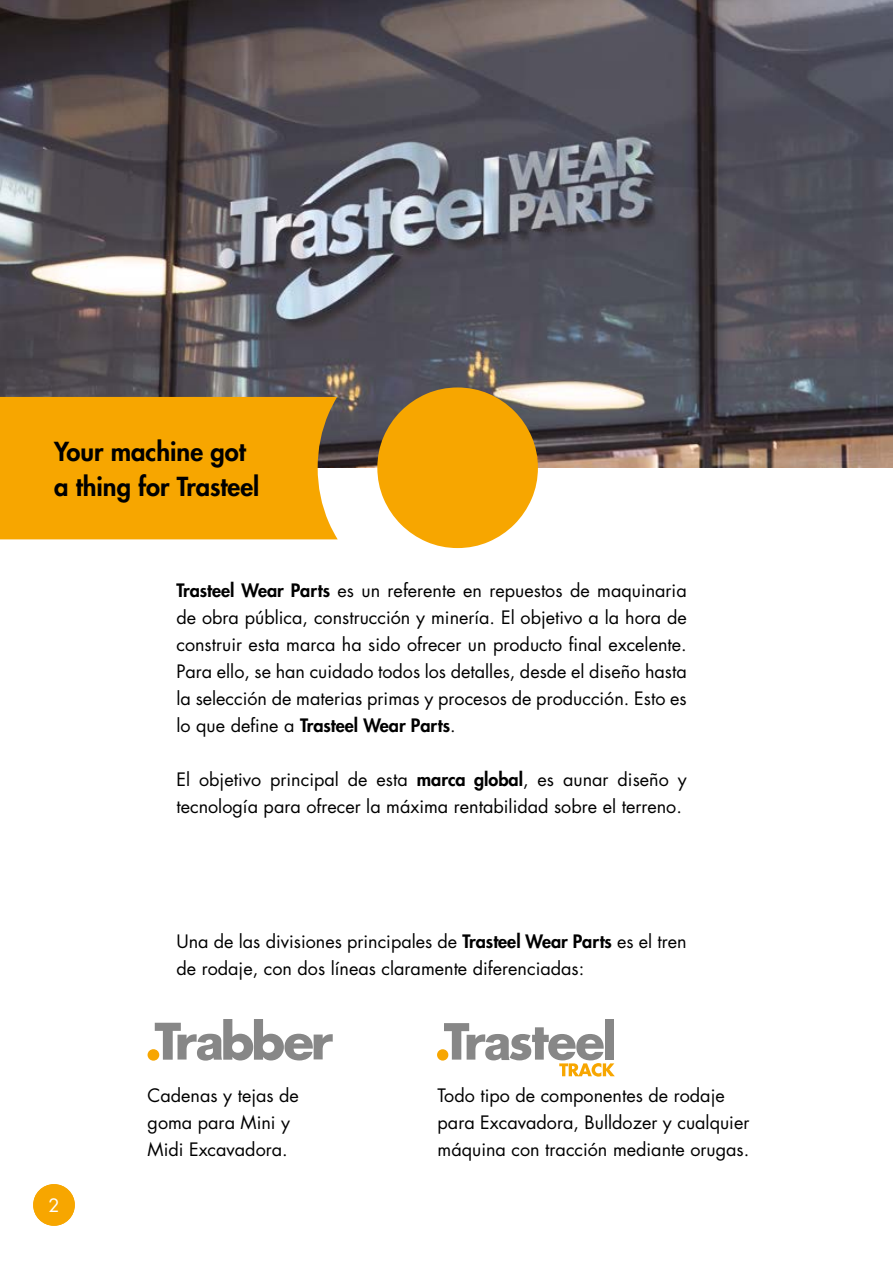
<style>
.page{position:relative;width:893px;height:1263px;background:#fff}
.page>*{position:absolute;margin:0;border:0;box-sizing:border-box;transform-origin:0 0}
.t1{font:800 25.5px/34.5px "Futura Std";color:#000}
.t2{font:18px/27px "Futura Std";color:#000}
.t3{font:18px "Futura Std";color:#fff}
.s1{font-weight:800}
</style>
<div class="page">
<div style="left:33px;top:1184px;width:42px;height:42px;background:#f7a600;border-radius:50%"></div>
<img style="left:0;top:0;width:893px;height:468px">
<svg style="left:377px;top:387px;width:161px;height:161px;background:#e9aa29"></svg>
<div style="left:0;top:397px;width:338px;height:142px;background:#f7a600"></div>
<div style="left:148px;top:1049px;width:11px;height:12px;background:#f7a600;border-radius:50%"></div>
<svg style="left:155px;top:1019px;width:178px;height:41px"></svg>
<div style="left:437px;top:1049px;width:11px;height:11px;background:#f7a600;border-radius:50%"></div>
<div style="left:605px;top:1019px;width:9px;height:40px;background:#878787"></div>
<svg style="left:444px;top:1023px;width:171px;height:53px"></svg>
<h1 class="t1" style="left:54px;top:434px;width:207px">Your machine got a thing for Trasteel</h1>
<p class="t2" style="left:176px;top:577px;width:512px;text-align:justify"><span class="s1">Trasteel Wear Parts</span> es un referente en repuestos de maquinaria de obra pública, construcción y minería. El objetivo a la hora de construir esta marca ha sido ofrecer un producto final excelente.<br>Para ello, se han cuidado todos los detalles, desde el diseño hasta la selección de materias primas y procesos de producción. Esto es lo que define a <span class="s1">Trasteel Wear Parts</span>.</p>
<p class="t2" style="left:176px;top:766px;width:512px">El objetivo principal de esta <span class="s1">marca global</span>, es aunar diseño y tecnología para ofrecer la máxima rentabilidad sobre el terreno.</p>
<p class="t2" style="left:176px;top:928px;width:512px">Una de las divisiones principales de <span class="s1">Trasteel Wear Parts</span> es el tren de rodaje, con dos líneas claramente diferenciadas:</p>
<p class="t3" style="left:48px;top:1194px;width:13px">2</p>
<p class="t2" style="left:148px;top:1082px;width:153px">Cadenas y tejas de goma para Mini y<br>Midi Excavadora.</p>
<p class="t2" style="left:438px;top:1082px;width:313px">Todo tipo de componentes de rodaje para Excavadora, Bulldozer y cualquier máquina con tracción mediante orugas.</p>
</div>
